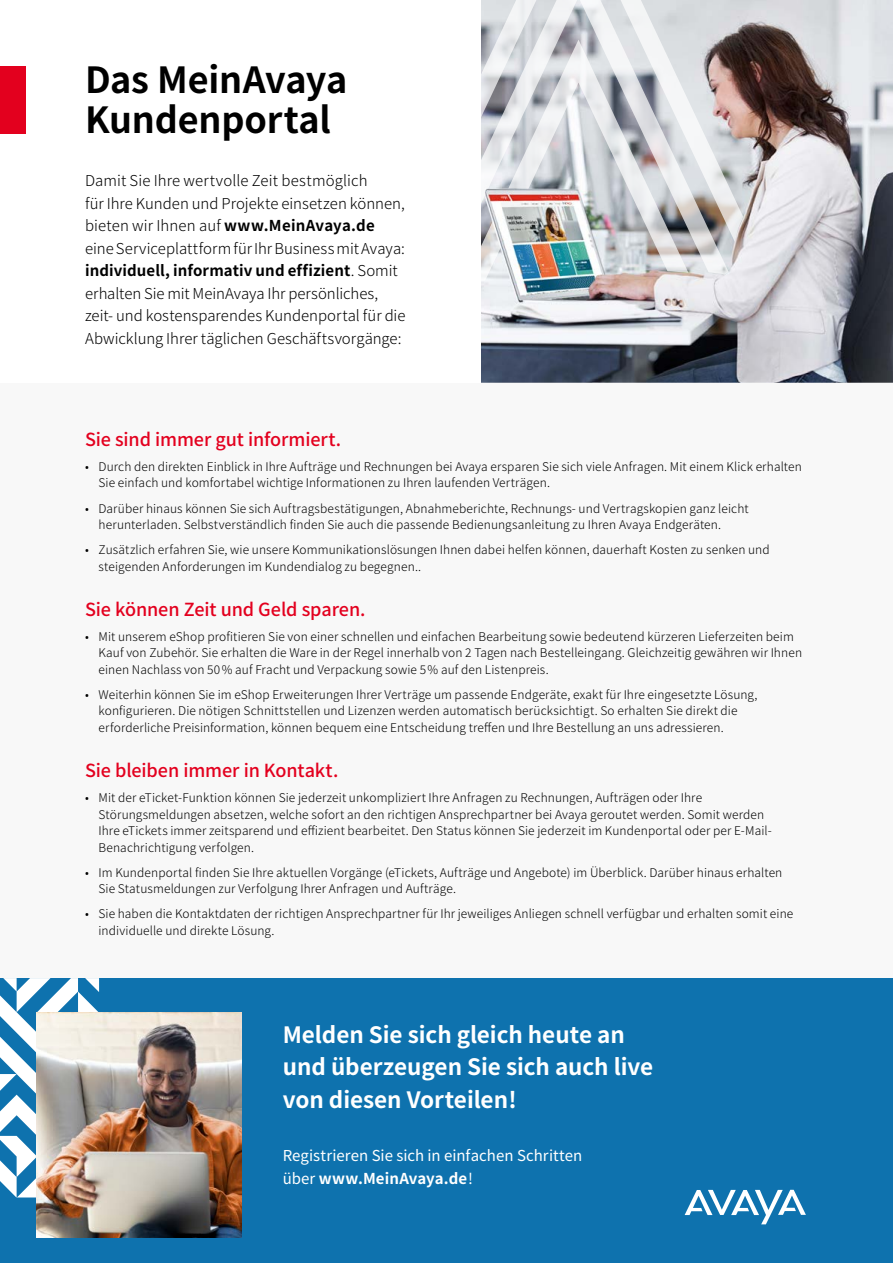
<style>
.page{position:relative;width:893px;height:1263px;background:#fff}
.page>*{position:absolute;margin:0;border:0;box-sizing:border-box;transform-origin:0 0}
.t1{font:700 36px/40.5px "Noto Sans CJ Kjp";letter-spacing:-.005em;color:#000}
.t2{font:700 22.5px/32.7px "Noto Sans CJ Kjp";letter-spacing:-.005em;color:#fff}
.t3{font:500 18px "Noto Sans CJ Kjp";letter-spacing:-.005em;color:#e3001e}
.t4{font:300 15px/22.5px "Noto Sans CJ Kjp";color:#000}
.t5{font:15px/22.5px "Noto Sans CJ Kjp";color:#fff}
.t6{font:300 12px/16.5px "Noto Sans CJ Kjp";letter-spacing:.01em;color:#000}
.s1{font-weight:700}
</style>
<div class="page">
<div style="left:0;top:977px;width:893px;height:286px;background:#0e72ae"></div>
<svg style="left:595px;top:0;width:277px;height:17px;fill:#d9dbde"></svg>
<div style="left:0;top:383px;width:893px;height:595px;background:#f8f8f8"></div>
<img style="left:481px;top:17px;width:412px;height:366px">
<div style="left:0;top:66px;width:26px;height:67px;background:#e3001e"></div>
<svg style="left:685px;top:1190px;width:121px;height:34px"></svg>
<svg style="left:0;top:978px;width:99px;height:219px"></svg>
<img style="left:37px;top:1012px;width:204px;height:225px">
<h1 class="t1" style="left:85px;top:60px;width:264px">Das MeinAvaya<br>Kundenportal</h1>
<p class="t4" style="left:85px;top:170px;width:322px">Damit Sie Ihre wertvolle Zeit bestmöglich<br>für Ihre Kunden und Projekte einsetzen können, bieten wir Ihnen auf <span class="s1">www.MeinAvaya.de </span>eine Serviceplattform für Ihr Business mit Avaya: <span class="s1">individuell, informativ und effizient</span>. Somit erhalten Sie mit MeinAvaya Ihr persönliches, zeit- und kostensparendes Kundenportal für die Abwicklung Ihrer täglichen Geschäftsvorgänge:</p>
<h3 class="t3" style="left:85px;top:429px;width:258px">Sie sind immer gut informiert.</h3>
<p class="t6" style="left:99px;top:459px;width:705px;text-indent:-14px">• Durch den direkten Einblick in Ihre Aufträge und Rechnungen bei Avaya ersparen Sie sich viele Anfragen. Mit einem Klick erhalten<br>Sie einfach und komfortabel wichtige Informationen zu Ihren laufenden Verträgen.</p>
<p class="t6" style="left:99px;top:500px;width:652px;text-indent:-14px">• Darüber hinaus können Sie sich Auftragsbestätigungen, Abnahmeberichte, Rechnungs- und Vertragskopien ganz leicht herunterladen. Selbstverständlich finden Sie auch die passende Bedienungsanleitung zu Ihren Avaya Endgeräten.</p>
<p class="t6" style="left:99px;top:542px;width:673px;text-indent:-14px">• Zusätzlich erfahren Sie, wie unsere Kommunikationslösungen Ihnen dabei helfen können, dauerhaft Kosten zu senken und steigenden Anforderungen im Kundendialog zu begegnen..</p>
<h3 class="t3" style="left:85px;top:599px;width:282px">Sie können Zeit und Geld sparen.</h3>
<p class="t6" style="left:99px;top:628px;width:705px;text-indent:-14px">• Mit unserem eShop profitieren Sie von einer schnellen und einfachen Bearbeitung sowie bedeutend kürzeren Lieferzeiten beim<br>Kauf von Zubehör. Sie erhalten die Ware in der Regel innerhalb von 2 Tagen nach Bestelleingang. Gleichzeitig gewähren wir Ihnen einen Nachlass von 50% auf Fracht und Verpackung sowie 5% auf den Listenpreis.</p>
<p class="t6" style="left:99px;top:686px;width:660px;text-indent:-14px">• Weiterhin können Sie im eShop Erweiterungen Ihrer Verträge um passende Endgeräte, exakt für Ihre eingesetzte Lösung, konfigurieren. Die nötigen Schnittstellen und Lizenzen werden automatisch berücksichtigt. So erhalten Sie direkt die erforderliche Preisinformation, können bequem eine Entscheidung treffen und Ihre Bestellung an uns adressieren.</p>
<h3 class="t3" style="left:85px;top:760px;width:255px">Sie bleiben immer in Kontakt.</h3>
<p class="t6" style="left:99px;top:790px;width:675px;text-indent:-14px">• Mit der eTicket-Funktion können Sie jederzeit unkompliziert Ihre Anfragen zu Rechnungen, Aufträgen oder Ihre Störungsmeldungen absetzen, welche sofort an den richtigen Ansprechpartner bei Avaya geroutet werden. Somit werden Ihre eTickets immer zeitsparend und effizient bearbeitet. Den Status können Sie jederzeit im Kundenportal oder per E-Mail-Benachrichtigung verfolgen.</p>
<p class="t6" style="left:99px;top:864px;width:685px;text-indent:-14px">• Im Kundenportal finden Sie Ihre aktuellen Vorgänge (eTickets, Aufträge und Angebote) im Überblick. Darüber hinaus erhalten<br>Sie Statusmeldungen zur Verfolgung Ihrer Anfragen und Aufträge.</p>
<p class="t6" style="left:99px;top:906px;width:696px;text-indent:-14px">• Sie haben die Kontaktdaten der richtigen Ansprechpartner für Ihr jeweiliges Anliegen schnell verfügbar und erhalten somit eine individuelle und direkte Lösung.</p>
<h2 class="t2" style="left:283px;top:1018px;width:372px">Melden Sie sich gleich heute an und überzeugen Sie sich auch live von diesen Vorteilen!</h2>
<p class="t5" style="left:283px;top:1145px;width:301px">Registrieren Sie sich in einfachen Schritten über <span class="s1">www.MeinAvaya.de</span>!</p>
</div>
